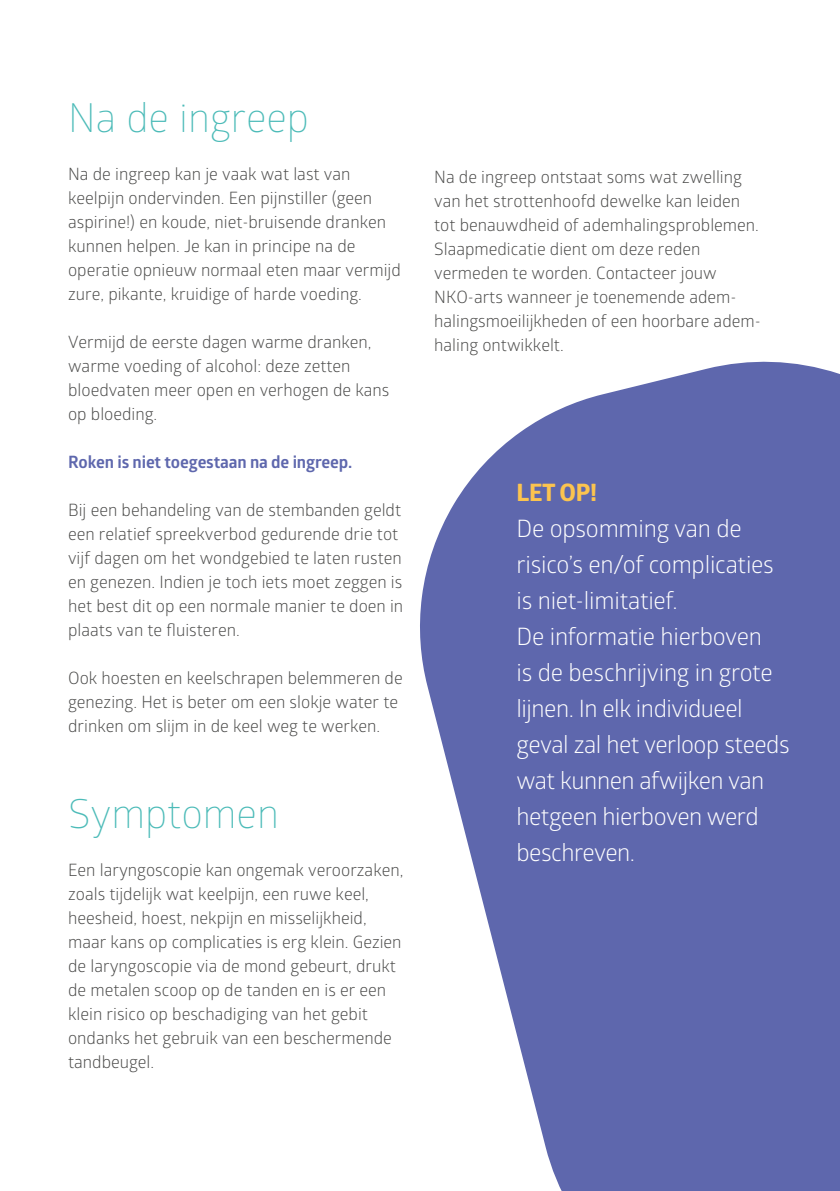
<style>
.page{position:relative;width:840px;height:1191px;background:#fff}
.page>*{position:absolute;margin:0;border:0;box-sizing:border-box;transform-origin:0 0}
.t1{font:300 40px "Glober";color:#4cbbb8}
.t2{font:24px/36px "Glober";letter-spacing:-.02em;color:#fff}
.t3{font:700 24px "Globerx";color:#fcc44f}
.t4{font:17px/24px "Glober";color:#4a4a49}
.t5{font:700 17px "Glober";letter-spacing:-.01em;color:#5e67ad}
</style>
<div class="page">
<svg style="left:420px;top:361px;width:419px;height:830px;fill:#5e67ad"></svg>
<h1 class="t1" style="left:68px;top:90px;width:242px">Na de ingreep</h1>
<p class="t4" style="left:68px;top:161px;width:334px">Na de ingreep kan je vaak wat last van keelpijn ondervinden. Een pijnstiller (geen aspirine!) en koude, niet-bruisende dranken kunnen helpen. Je kan in principe na de operatie opnieuw normaal eten maar vermijd zure, pikante, kruidige of harde voeding.</p>
<p class="t4" style="left:68px;top:329px;width:323px">Vermijd de eerste dagen warme dranken, warme voeding of alcohol: deze zetten bloedvaten meer open en verhogen de kans op bloeding.</p>
<p class="t5" style="left:68px;top:450px;width:285px">Roken is niet toegestaan na de ingreep.</p>
<p class="t4" style="left:68px;top:497px;width:336px">Bij een behandeling van de stembanden geldt een relatief spreekverbod gedurende drie tot vijf dagen om het wondgebied te laten rusten en genezen. Indien je toch iets moet zeggen is het best dit op een normale manier te doen in plaats van te fluisteren.</p>
<p class="t4" style="left:68px;top:665px;width:336px">Ook hoesten en keelschrapen belemmeren de genezing. Het is beter om een slokje water te drinken om slijm in de keel weg te werken.</p>
<h1 class="t1" style="left:68px;top:786px;width:212px">Symptomen</h1>
<p class="t4" style="left:68px;top:857px;width:337px">Een laryngoscopie kan ongemak veroorzaken, zoals tijdelijk wat keelpijn, een ruwe keel, heesheid, hoest, nekpijn en misselijkheid, maar kans op complicaties is erg klein. Gezien de laryngoscopie via de mond gebeurt, drukt de metalen scoop op de tanden en is er een klein risico op beschadiging van het gebit ondanks het gebruik van een beschermende tandbeugel.</p>
<p class="t4" style="left:434px;top:164px;width:328px">Na de ingreep ontstaat soms wat zwelling van het strottenhoofd dewelke kan leiden tot benauwdheid of ademhalingsproblemen.<br>Slaapmedicatie dient om deze reden vermeden te worden. Contacteer jouw NKO-arts wanneer je toenemende adem&shy;halingsmoeilijkheden of een hoorbare adem&shy;haling ontwikkelt.</p>
<h2 class="t3" style="left:516px;top:475px;width:82px">LET OP!</h2>
<p class="t2" style="left:516px;top:510px;width:274px">De opsomming van de risico’s en/of complicaties is niet-limitatief.<br>De informatie hierboven<br>is de beschrijving in grote lijnen. In elk individueel geval zal het verloop steeds wat kunnen afwijken van hetgeen hierboven werd beschreven.</p>
</div>
